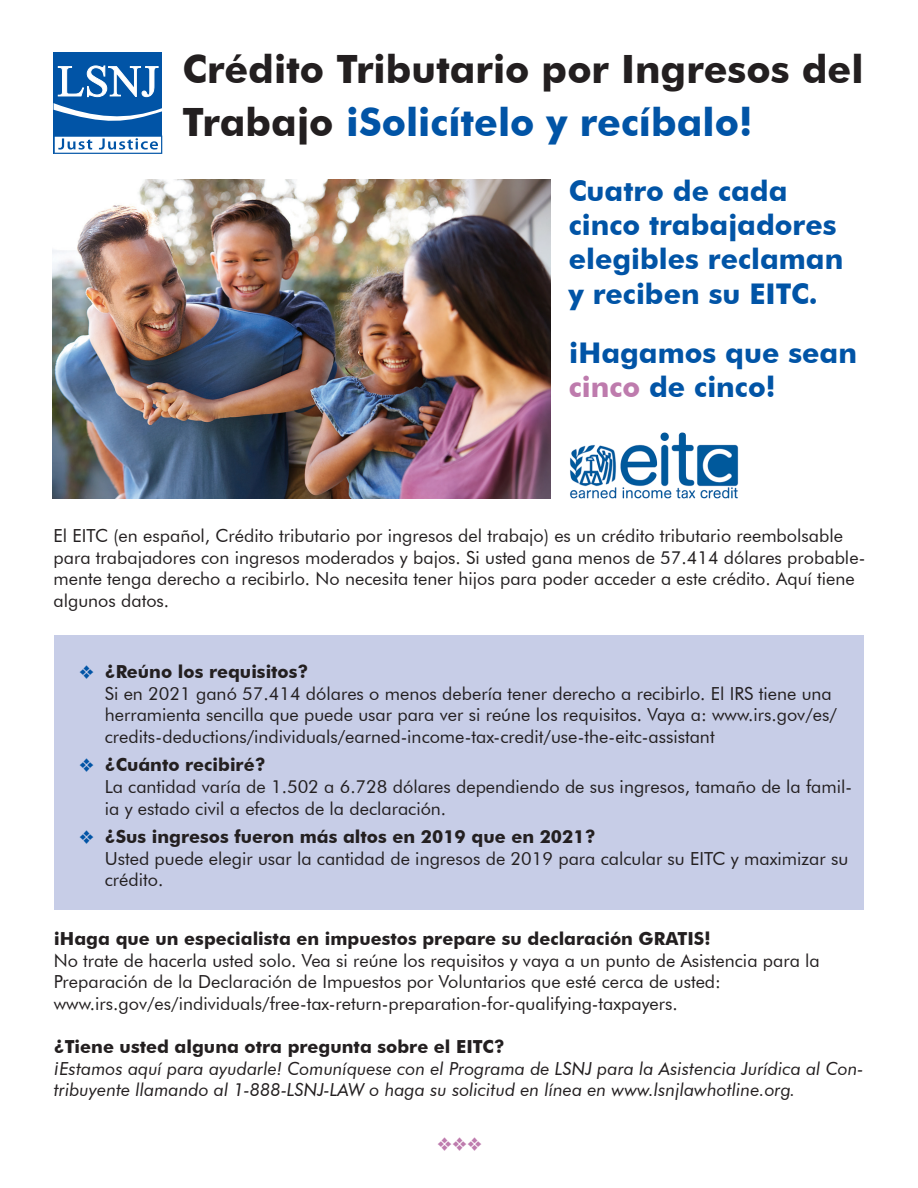
<style>
.page{position:relative;width:918px;height:1188px;background:#fff}
.page>*{position:absolute;margin:0;border:0;box-sizing:border-box;transform-origin:0 0}
.t1{font:700 39px/52.5px "Futura BT";color:#231f20}
.t2{font:700 28.5px/34.2px "Futura BT";color:#0154a6}
.t3{font:18px/21.6px "Futura BT";color:#231f20}
.t4{font:italic 18px/21.6px "Futura BT";color:#231f20}
.t5{font:700 18px "Futura BT";color:#231f20}
.t6{font:18px "Zapf Dingbats IT Cby BT";color:#be7bad}
.s1{color:#0154a6}
.s2{color:#be7bad}
.s3{font-weight:700}
</style>
<div class="page">
<div style="left:54px;top:635px;width:810px;height:274px;background:#c7cde7"></div>
<img style="left:53px;top:179px;width:498px;height:319px">
<div style="left:54px;top:52px;width:108px;height:102px;background:#0154a6"></div>
<svg style="left:54px;top:136px;width:108px;height:18px;background:#b3cce4"></svg>
<svg style="left:58px;top:65px;width:101px;height:32px"></svg>
<svg style="left:54px;top:103px;width:108px;height:18px"></svg>
<img style="left:570px;top:432px;width:169px;height:67px">
<h1 class="t1" style="left:183px;top:43px;width:682px">Crédito Tributario por Ingresos del<br>Trabajo <span class="s1">¡Solicítelo y recíbalo!</span></h1>
<h2 class="t2" style="left:569px;top:174px;width:276px">Cuatro de cada cinco trabajadores elegibles reclaman y reciben su EITC.</h2>
<h2 class="t2" style="left:569px;top:336px;width:290px">¡Hagamos que sean <span class="s2">cinco</span> de cinco!</h2>
<p class="t3" style="left:54px;top:525px;width:813px">El EITC (en español, Crédito tributario por ingresos del trabajo) es un crédito tributario reembolsable para trabajadores con ingresos moderados y bajos. Si usted gana menos de 57.414 dólares probable&shy;mente tenga derecho a recibirlo. No necesita tener hijos para poder acceder a este crédito. Aquí tiene algunos datos.</p>
<p class="t3" style="left:105px;top:661px;width:734px;text-indent:-26px"><span class="s1">❖</span> <span class="s3">¿Reúno los requisitos?<br></span>Si en 2021 ganó 57.414 dólares o menos debería tener derecho a recibirlo. El IRS tiene una herramienta sencilla que puede usar para ver si reúne los requisitos. Vaya a: www.irs.gov/es/ credits-deductions/individuals/earned-income-tax-credit/use-the-eitc-assistant</p>
<p class="t3" style="left:105px;top:754px;width:749px;text-indent:-26px"><span class="s1">❖</span> <span class="s3">¿Cuánto recibiré?<br></span>La cantidad varía de 1.502 a 6.728 dólares dependiendo de sus ingresos, tamaño de la famil&shy;ia y estado civil a efectos de la declaración.</p>
<p class="t3" style="left:105px;top:826px;width:745px;text-indent:-26px"><span class="s1">❖</span> <span class="s3">¿Sus ingresos fueron más altos en 2019 que en 2021?<br></span>Usted puede elegir usar la cantidad de ingresos de 2019 para calcular su EITC y maximizar su crédito.</p>
<p class="t5" style="left:54px;top:928px;width:658px">¡Haga que un especialista en impuestos prepare su declaración GRATIS!</p>
<p class="t3" style="left:54px;top:949px;width:768px">No trate de hacerla usted solo. Vea si reúne los requisitos y vaya a un punto de Asistencia para la<br>Preparación de la Declaración de Impuestos por Voluntarios que esté cerca de usted: www.irs.gov/es/individuals/free-tax-return-preparation-for-qualifying-taxpayers.</p>
<p class="t5" style="left:54px;top:1036px;width:452px">¿Tiene usted alguna otra pregunta sobre el EITC?</p>
<p class="t4" style="left:54px;top:1057px;width:811px">¡Estamos aquí para ayudarle! Comuníquese con el Programa de LSNJ para la Asistencia Jurídica al Con&shy;tribuyente llamando al 1-888-LSNJ-LAW o haga su solicitud en línea en www.lsnjlawhotline.org.</p>
<p class="t6" style="left:437px;top:1136px;width:46px">❖❖❖</p>
</div>
